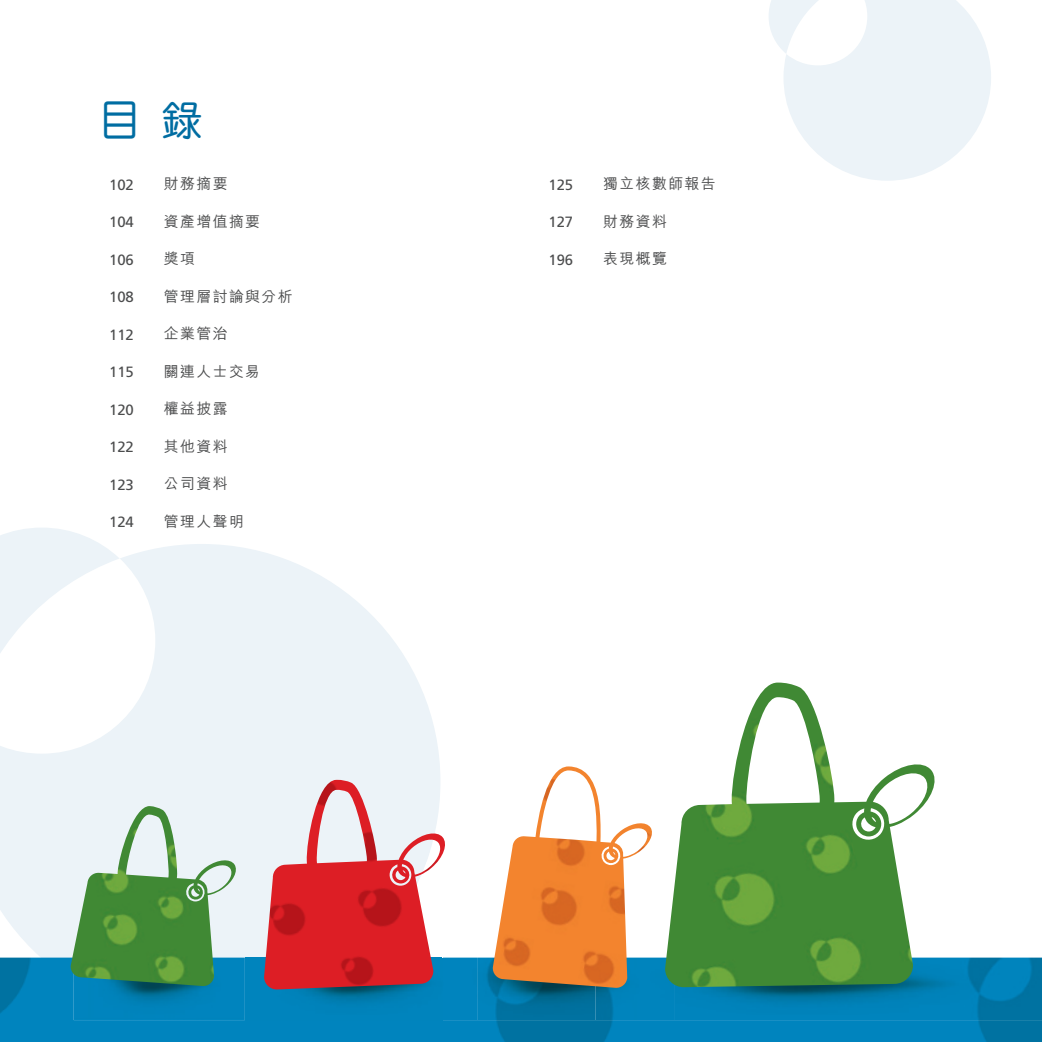
<style>
.page{position:relative;width:1042px;height:1042px;background:#fff}
.page>*{position:absolute;margin:0;border:0;box-sizing:border-box;transform-origin:0 0}
.t1{font:42px "M Yuen HK Medium E Ten B5 H";color:#006da2}
.t2{font:14.88px "M Hei HK Medium E Ten B5 H";letter-spacing:.095em;color:#4b4c4d}
.t3{font:14.88px "Frutiger LT Std";letter-spacing:-.005em;color:#4b4c4d}
</style>
<div class="page">
<svg style="left:769px;top:0;width:221px;height:181px"></svg>
<svg style="left:0;top:528px;width:100px;height:16px"></svg>
<svg style="left:0;top:544px;width:440px;height:413px;fill:#ecf3f8"></svg>
<img style="left:0;top:957px;width:1041px;height:84px">
<img style="left:74px;top:850px;width:171px;height:169px">
<div style="left:246px;top:850px;width:18px;height:107px;background:#ecf3f8"></div>
<img style="left:246px;top:957px;width:349px;height:62px">
<div style="left:443px;top:957px;width:35px;height:62px;background:#0084be"></div>
<img style="left:595px;top:957px;width:446px;height:62px">
<img style="left:264px;top:779px;width:184px;height:210px">
<img style="left:70px;top:806px;width:169px;height:180px">
<img style="left:665px;top:682px;width:274px;height:305px">
<img style="left:492px;top:766px;width:162px;height:222px">
<h1 class="t1" style="left:99px;top:105px;width:106px">目錄</h1>
<p class="t3" style="left:109px;top:178px;width:26px">102</p>
<p class="t2" style="left:164px;top:178px;width:65px">財務摘要</p>
<p class="t3" style="left:109px;top:215px;width:26px">104</p>
<p class="t2" style="left:164px;top:215px;width:98px">資產增值摘要</p>
<p class="t3" style="left:109px;top:253px;width:26px">106</p>
<p class="t2" style="left:164px;top:253px;width:33px">獎項</p>
<p class="t3" style="left:109px;top:290px;width:26px">108</p>
<p class="t2" style="left:164px;top:290px;width:130px">管理層討論與分析</p>
<p class="t3" style="left:109px;top:328px;width:26px">112</p>
<p class="t2" style="left:164px;top:328px;width:65px">企業管治</p>
<p class="t3" style="left:109px;top:365px;width:26px">115</p>
<p class="t2" style="left:164px;top:365px;width:98px">關連人士交易</p>
<p class="t3" style="left:109px;top:403px;width:26px">120</p>
<p class="t2" style="left:164px;top:403px;width:65px">權益披露</p>
<p class="t3" style="left:109px;top:440px;width:26px">122</p>
<p class="t2" style="left:164px;top:440px;width:65px">其他資料</p>
<p class="t3" style="left:109px;top:478px;width:26px">123</p>
<p class="t2" style="left:164px;top:478px;width:65px">公司資料</p>
<p class="t3" style="left:109px;top:515px;width:26px">124</p>
<p class="t2" style="left:164px;top:515px;width:82px">管理人聲明</p>
<p class="t3" style="left:548px;top:178px;width:26px">125</p>
<p class="t2" style="left:603px;top:178px;width:114px">獨立核數師報告</p>
<p class="t3" style="left:548px;top:215px;width:26px">127</p>
<p class="t2" style="left:603px;top:215px;width:65px">財務資料</p>
<p class="t3" style="left:548px;top:253px;width:26px">196</p>
<p class="t2" style="left:603px;top:253px;width:65px">表現概覽</p>
</div>
